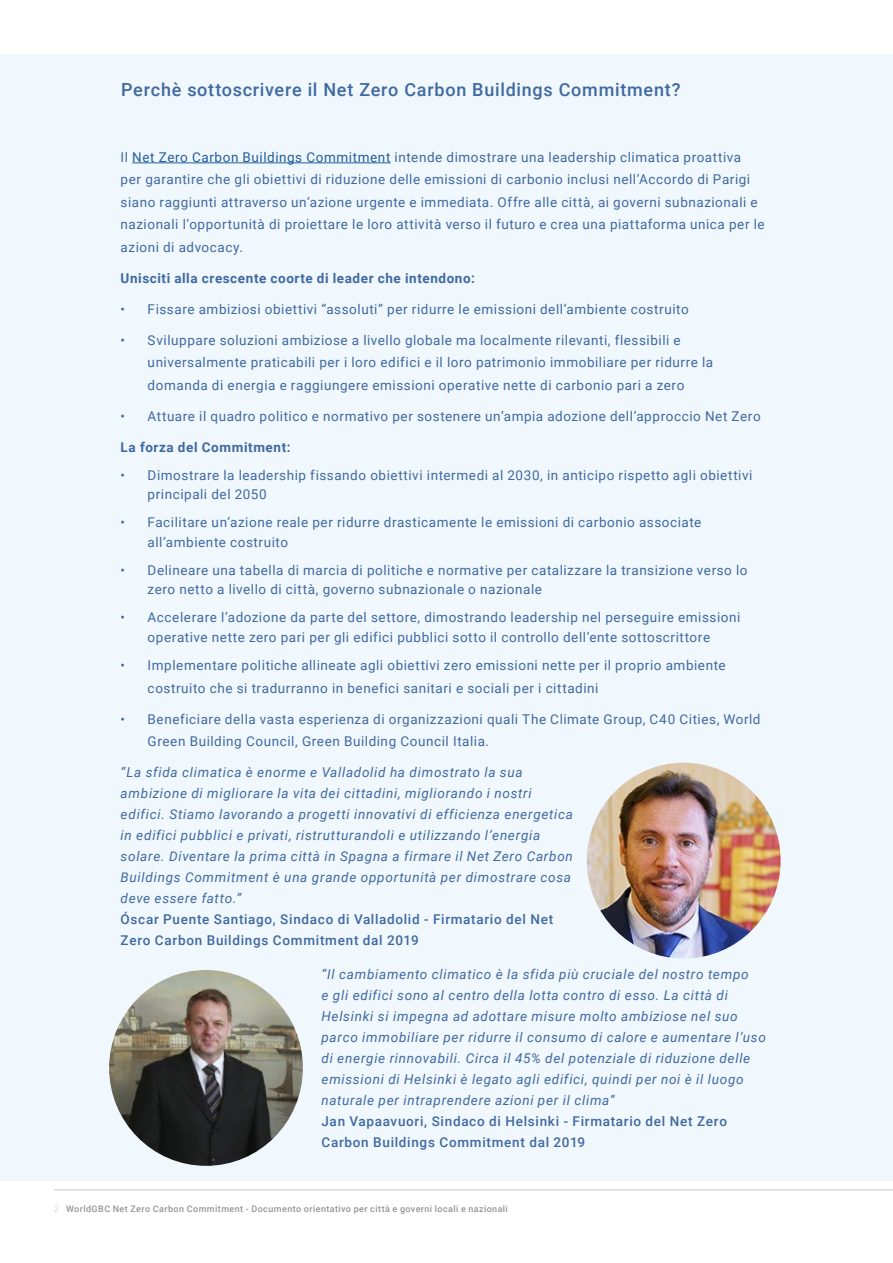
<style>
.page{position:relative;width:893px;height:1263px;background:#fff}
.page>*{position:absolute;margin:0;border:0;box-sizing:border-box;transform-origin:0 0}
.t1{font:500 18px "Roboto";letter-spacing:.04em;color:#3f69a0}
.t2{font:13.5px/22.5px "Roboto";letter-spacing:.04em;color:#3f69a0}
.t3{font:italic 13.5px/21px "Roboto";letter-spacing:.05em;color:#3f69a0}
.t4{font:500 13.5px/21px "Roboto";letter-spacing:.055em;color:#3f69a0}
.t5{font:700 13.5px "Roboto";letter-spacing:.045em;color:#3f69a0}
.t6{font:500 9px "Roboto";letter-spacing:.045em;color:#939598}
.s1{color:#215e9e}
.s2{font-weight:100}
</style>
<div class="page">
<div style="left:0;top:54px;width:893px;height:1126px;background:#f0f7fd"></div>
<hr style="left:54px;top:1189px;width:839px;height:1px;background:#c7c8ca">
<hr style="left:132px;top:163px;width:259px;height:1px;background:#215e9e">
<img style="left:587px;top:763px;width:194px;height:195px">
<img style="left:109px;top:970px;width:194px;height:196px">
<h1 class="t1" style="left:121px;top:77px;width:561px">Perchè sottoscrivere il Net Zero Carbon Buildings Commitment?</h1>
<p class="t2" style="left:121px;top:145px;width:646px">Il <span class="s1">Net Zero Carbon Buildings Commitment</span> intende dimostrare una leadership climatica proattiva per garantire che gli obiettivi di riduzione delle emissioni di carbonio inclusi nell’Accordo di Parigi siano raggiunti attraverso un’azione urgente e immediata. Offre alle città, ai governi subnazionali e nazionali l’opportunità di proiettare le loro attività verso il futuro e crea una piattaforma unica per le azioni di advocacy.</p>
<p class="t5" style="left:121px;top:269px;width:356px">Unisciti alla crescente coorte di leader che intendono:</p>
<p class="t2" style="left:121px;top:297px;width:570px">• Fissare ambiziosi obiettivi “assoluti” per ridurre le emissioni dell’ambiente costruito</p>
<p class="t2" style="left:148px;top:328px;width:567px;text-indent:-27px">• Sviluppare soluzioni ambiziose a livello globale ma localmente rilevanti, flessibili e universalmente praticabili per i loro edifici e il loro patrimonio immobiliare per ridurre la domanda di energia e raggiungere emissioni operative nette di carbonio pari a zero</p>
<p class="t2" style="left:121px;top:404px;width:642px">• Attuare il quadro politico e normativo per sostenere un’ampia adozione dell’approccio Net Zero</p>
<p class="t5" style="left:121px;top:438px;width:171px">La forza del Commitment:</p>
<p class="t2" style="left:148px;top:465px;width:606px;line-height:19.5px;text-indent:-27px">• Dimostrare la leadership fissando obiettivi intermedi al 2030, in anticipo rispetto agli obiettivi principali del 2050</p>
<p class="t2" style="left:148px;top:512px;width:555px;line-height:19.5px;text-indent:-27px">• Facilitare un’azione reale per ridurre drasticamente le emissioni di carbonio associate all’ambiente costruito</p>
<p class="t2" style="left:148px;top:560px;width:601px;line-height:19.5px;text-indent:-27px">• Delineare una tabella di marcia di politiche e normative per catalizzare la transizione verso lo zero netto a livello di città, governo subnazionale o nazionale</p>
<p class="t2" style="left:121px;top:607px;width:621px;line-height:19.5px;text-align:center">• Accelerare l’adozione da parte del settore, dimostrando leadership nel perseguire emissioni operative nette zero pari per gli edifici pubblici sotto il controllo dell’ente sottoscrittore</p>
<p class="t2" style="left:148px;top:653px;width:580px;text-indent:-27px">• Implementare politiche allineate agli obiettivi zero emissioni nette per il proprio ambiente costruito che si tradurranno in benefici sanitari e sociali per i cittadini</p>
<p class="t2" style="left:148px;top:707px;width:614px;text-indent:-27px">• Beneficiare della vasta esperienza di organizzazioni quali The Climate Group, C40 Cities, World<br>Green Building Council, Green Building Council Italia.</p>
<p class="t3" style="left:121px;top:761px;width:454px">“La sfida climatica è enorme e Valladolid ha dimostrato la sua ambizione di migliorare la vita dei cittadini, migliorando i nostri edifici. Stiamo lavorando a progetti innovativi di efficienza energetica in edifici pubblici e privati, ristrutturandoli e utilizzando l’energia solare. Diventare la prima città in Spagna a firmare il Net Zero Carbon Buildings Commitment è una grande opportunità per dimostrare cosa deve essere fatto.”</p>
<p class="t4" style="left:121px;top:908px;width:434px">Óscar Puente Santiago, Sindaco di Valladolid - Firmatario del Net<br>Zero Carbon Buildings Commitment dal 2019</p>
<p class="t3" style="left:321px;top:963px;width:446px">“Il cambiamento climatico è la sfida più cruciale del nostro tempo<br>e gli edifici sono al centro della lotta contro di esso. La città di Helsinki si impegna ad adottare misure molto ambiziose nel suo parco immobiliare per ridurre il consumo di calore e aumentare l’uso di energie rinnovabili. Circa il 45% del potenziale di riduzione delle emissioni di Helsinki è legato agli edifici, quindi per noi è il luogo naturale per intraprendere azioni per il clima”</p>
<p class="t4" style="left:321px;top:1110px;width:407px">Jan Vapaavuori, Sindaco di Helsinki - Firmatario del Net Zero<br>Carbon Buildings Commitment dal 2019</p>
<p class="t6" style="left:54px;top:1202px;width:455px"><span class="s2">2</span> WorldGBC Net Zero Carbon Commitment - Documento orientativo per città e governi locali e nazionali</p>
</div>
